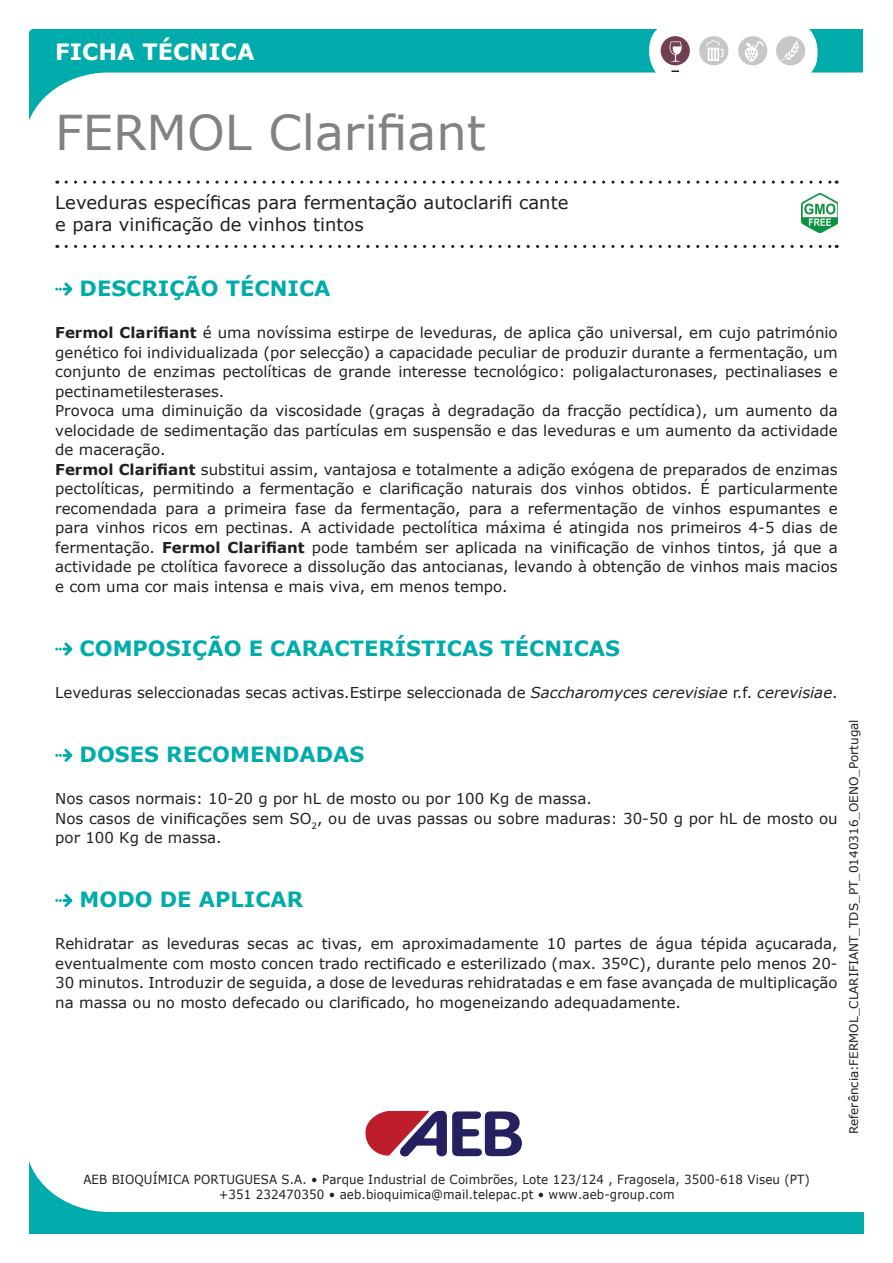
<style>
.page{position:relative;width:893px;height:1263px;background:#fff}
.page>*{position:absolute;margin:0;border:0;box-sizing:border-box;transform-origin:0 0}
.Famiglia{font:48px "Verdana";color:#808285}
.t1{font:700 22.5px "Verdana";color:#fff}
.titoletti_paragrafi{font:700 21px "Verdana";color:#00acab}
.Benefici_prodotto{font:18px/21.6px "Verdana";color:#231f20}
.testo_ok{font:15px/19.5px "Verdana";color:#231f20;text-align:justify}
.t2{font:12.6px/15.1px "Verdana";letter-spacing:.01em;color:#231f20;text-align:center;scale:.94 1}
.t3{font:12px "Verdana";color:#231f20}
.s1{font-weight:700}
.s2{font-style:italic}
</style>
<div class="page">
<svg style="left:30px;top:1164px;width:834px;height:69px"></svg>
<svg style="left:29px;top:30px;width:834px;height:91px"></svg>
<svg style="left:649px;top:21px;width:167px;height:61px"></svg>
<div style="left:650px;top:22px;width:167px;height:60px;background:#fff;border-radius:28px"></div>
<svg style="left:671px;top:70px;width:8px;height:2px"></svg>
<div style="left:776px;top:36px;width:29px;height:29px;background:#c6c7c8;border-radius:50%"></div>
<svg style="left:780px;top:40px;width:20px;height:21px"></svg>
<div style="left:738px;top:36px;width:29px;height:29px;background:#c6c7c8;border-radius:50%"></div>
<div style="left:661px;top:36px;width:29px;height:29px;background:#724053;border-radius:50%"></div>
<div style="left:699px;top:36px;width:29px;height:29px;background:#c6c7c8;border-radius:50%"></div>
<svg style="left:706px;top:40px;width:17px;height:21px"></svg>
<svg style="left:670px;top:41px;width:12px;height:21px"></svg>
<svg style="left:745px;top:41px;width:19px;height:21px"></svg>
<svg style="left:365px;top:1110px;width:157px;height:47px"></svg>
<svg style="left:66px;top:181px;width:771px;height:3px"></svg>
<svg style="left:66px;top:245px;width:771px;height:3px"></svg>
<svg style="left:55px;top:282px;width:17px;height:14px"></svg>
<svg style="left:55px;top:894px;width:17px;height:13px"></svg>
<svg style="left:55px;top:749px;width:17px;height:13px"></svg>
<svg style="left:55px;top:642px;width:17px;height:14px"></svg>
<img style="left:802px;top:194px;width:36px;height:39px">
<h2 class="t1" style="left:55px;top:36px;width:201px">FICHA TÉCNICA</h2>
<p class="Famiglia" style="left:55px;top:100px;width:432px">FERMOL Clarifiant</p>
<p class="Benefici_prodotto" style="left:55px;top:192px;width:515px">Leveduras específicas para fermentação autoclarifi cante e para vinificação de vinhos tintos</p>
<p class="titoletti_paragrafi" style="left:80px;top:273px;width:252px">DESCRIÇÃO TÉCNICA</p>
<p class="testo_ok" style="left:55px;top:323px;width:784px"><span class="s1">Fermol Clarifiant</span> é uma novíssima estirpe de leveduras, de aplica ção universal, em cujo património genético foi individualizada (por selecção) a capacidade peculiar de produzir durante a fermentação, um conjunto de enzimas pectolíticas de grande interesse tecnológico: poligalacturonases, pectinaliases e pectinametilesterases.</p>
<p class="testo_ok" style="left:55px;top:401px;width:784px">Provoca uma diminuição da viscosidade (graças à degradação da fracção pectídica), um aumento da velocidade de sedimentação das partículas em suspensão e das leveduras e um aumento da actividade de maceração.</p>
<p class="testo_ok" style="left:55px;top:459px;width:784px"><span class="s1">Fermol Clarifiant</span> substitui assim, vantajosa e totalmente a adição exógena de preparados de enzimas pectolíticas, permitindo a fermentação e clarificação naturais dos vinhos obtidos. É particularmente recomendada para a primeira fase da fermentação, para a refermentação de vinhos espumantes e para vinhos ricos em pectinas. A actividade pectolítica máxima é atingida nos primeiros 4-5 dias de fermentação. <span class="s1">Fermol Clarifiant</span> pode também ser aplicada na vinificação de vinhos tintos, já que a actividade pe ctolítica favorece a dissolução das antocianas, levando à obtenção de vinhos mais macios e com uma cor mais intensa e mais viva, em menos tempo.</p>
<p class="titoletti_paragrafi" style="left:80px;top:633px;width:542px">COMPOSIÇÃO E CARACTERÍSTICAS TÉCNICAS</p>
<p class="testo_ok" style="left:55px;top:682px;width:784px">Leveduras seleccionadas secas activas.Estirpe seleccionada de <span class="s2">Saccharomyces cerevisiae</span> r.f. <span class="s2">cerevisiae</span>.</p>
<p class="titoletti_paragrafi" style="left:80px;top:739px;width:286px">DOSES RECOMENDADAS</p>
<p class="testo_ok" style="left:55px;top:789px;width:538px">Nos casos normais: 10-20 g por hL de mosto ou por 100 Kg de massa.</p>
<p class="testo_ok" style="left:55px;top:808px;width:784px">Nos casos de vinificações sem SO<sub>2</sub>, ou de uvas passas ou sobre maduras: 30-50 g por hL de mosto ou por 100 Kg de massa.</p>
<p class="titoletti_paragrafi" style="left:80px;top:884px;width:225px">MODO DE APLICAR</p>
<p class="testo_ok" style="left:55px;top:934px;width:784px">Rehidratar as leveduras secas ac tivas, em aproximadamente 10 partes de água tépida açucarada, eventualmente com mosto concen trado rectificado e esterilizado (max. 35ºC), durante pelo menos 20- 30 minutos. Introduzir de seguida, a dose de leveduras rehidratadas e em fase avançada de multiplicação na massa ou no mosto defecado ou clarificado, ho mogeneizando adequadamente.</p>
<p class="t3" style="left:845px;top:1134px;width:416px;rotate:-90deg">RReferência FERMOL_CLARIFIANT_TDS_PT_0140316_OENO_Portugal</p>
<p class="t2" style="left:83px;top:1172px;width:774px">AEB BIOQUÍMICA PORTUGUESA S.A. • Parque Industrial de Coimbrões, Lote 123/124 , Fragosela, 3500-618 Viseu (PT) +351 232470350 • aeb.bioquimica@mail.telepac.pt • www.aeb-group.com</p>
</div>
